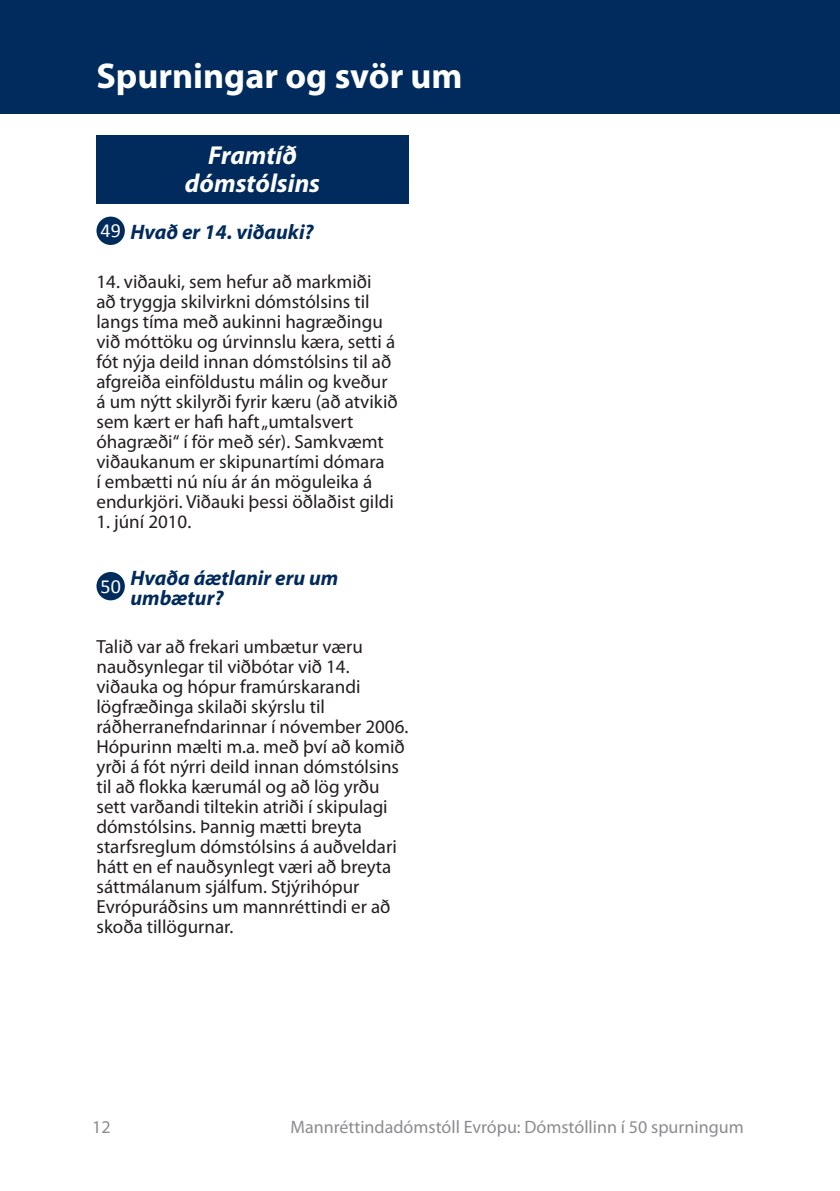
<style>
.page{position:relative;width:840px;height:1191px;background:#fff}
.page>*{position:absolute;margin:0;border:0;box-sizing:border-box;transform-origin:0 0}
.t1{font:700 36px "Myriad Pro";color:#fff}
.t2{font:italic 700 26px/28px "Myriad Pro";color:#fff;text-align:center}
.FAQ_-_Question{font:italic 700 21px/20px "Myriad Pro";color:#002b5c}
.t3{font:20px "Calibri";color:#fff}
.FAQ_-_Texte{font:19px/20px "Myriad Pro";color:#231f20}
.t4{font:18px "Myriad Pro";color:#8a8c8f}
</style>
<div class="page">
<div style="left:0;top:0;width:839px;height:113px;background:#002b5c"></div>
<div style="left:96px;top:136px;width:312px;height:68px;background:#002b5c"></div>
<div style="left:96px;top:217px;width:29px;height:28px;background:#002b5c;border-radius:50%"></div>
<div style="left:96px;top:572px;width:29px;height:28px;background:#002b5c;border-radius:50%"></div>
<h1 class="t1" style="left:96px;top:53px;width:367px">Spurningar og svör um</h1>
<p class="t2" style="left:185px;top:140px;width:137px">Framtíð dómstólsins</p>
<p class="t3" style="left:100px;top:218px;width:22px">49</p>
<p class="FAQ_-_Question" style="left:130px;top:221px;width:185px">Hvað er 14. viðauki?</p>
<p class="FAQ_-_Texte" style="left:96px;top:271px;width:303px">14. viðauki, sem hefur að markmiði<br>að tryggja skilvirkni dómstólsins til langs tíma með aukinni hagræðingu við móttöku og úrvinnslu kæra, setti á fót nýja deild innan dómstólsins til að afgreiða einföldustu málin og kveður á um nýtt skilyrði fyrir kæru (að atvikið sem kært er hafi haft „umtalsvert óhagræði“ í för með sér). Samkvæmt viðaukanum er skipunartími dómara<br>í embætti nú níu ár án möguleika á endurkjöri. Viðauki þessi öðlaðist gildi</p>
<p class="FAQ_-_Texte" style="left:96px;top:511px;width:96px">1. júní 2010.</p>
<p class="t3" style="left:100px;top:573px;width:22px">50</p>
<p class="FAQ_-_Question" style="left:130px;top:567px;width:209px">Hvaða áætlanir eru um umbætur?</p>
<p class="FAQ_-_Texte" style="left:96px;top:636px;width:313px">Talið var að frekari umbætur væru nauðsynlegar til viðbótar við 14. viðauka og hópur framúrskarandi lögfræðinga skilaði skýrslu til ráðherranefndarinnar í nóvember 2006.<br>Hópurinn mælti m.a. með því að komið yrði á fót nýrri deild innan dómstólsins til að flokka kærumál og að lög yrðu sett varðandi tiltekin atriði í skipulagi dómstólsins. Þannig mætti breyta starfsreglum dómstólsins á auðveldari hátt en ef nauðsynlegt væri að breyta sáttmálanum sjálfum. Stjýrihópur Evrópuráðsins um mannréttindi er að skoða tillögurnar.</p>
<p class="t4" style="left:92px;top:1116px;width:20px">12</p>
<p class="t4" style="left:290px;top:1116px;width:454px">Mannréttindadómstóll Evrópu: Dómstóllinn í 50 spurningum</p>
</div>
